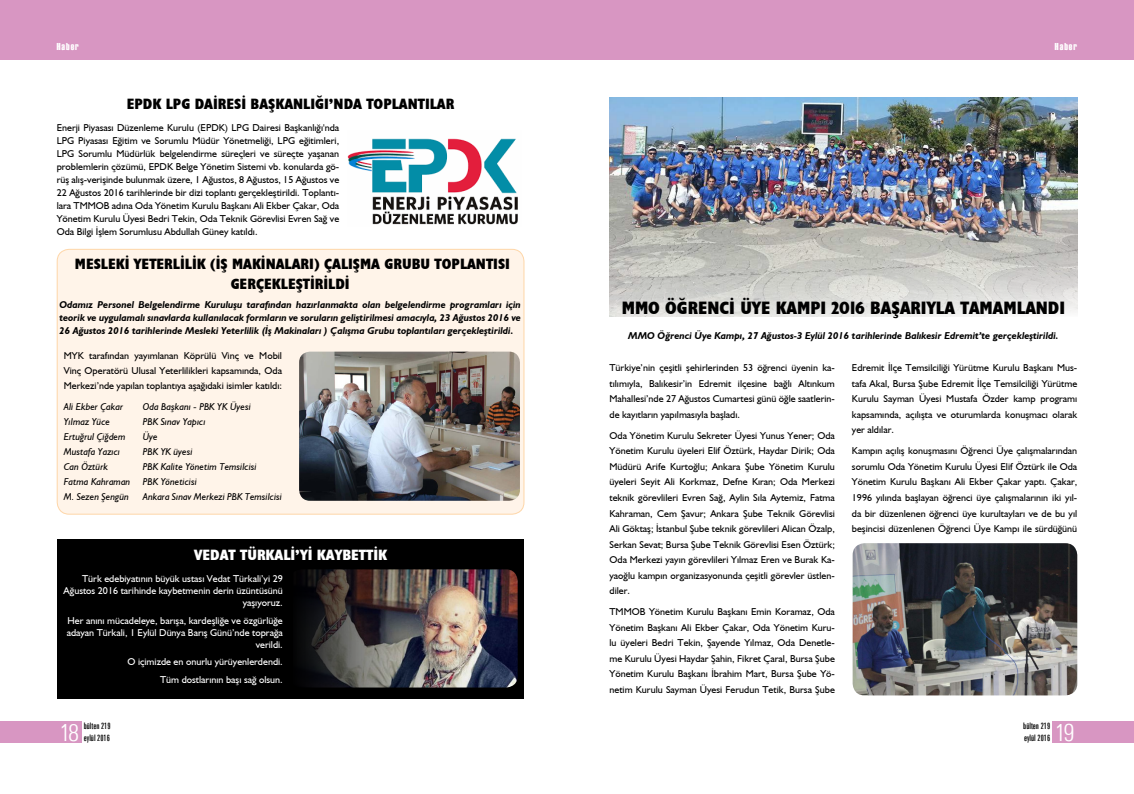
<style>
.page{position:relative;width:1134px;height:794px;background:#fff}
.page>*{position:absolute;margin:0;border:0;box-sizing:border-box;transform-origin:0 0}
.t1{font:300 condensed 24.1px "Zurich BT";color:#fff}
.t2{font:700 condensed 18px "Humanist 521 BT Xtra";color:#000}
.t3{font:700 condensed 15px/20px "Humanist 521 BT Xtra";color:#000;text-align:center}
.t4{font:700 condensed 15px "Humanist 521 BT Xtra";color:#fff}
.t5{font:10px/15.5px "Humanist 521 BT";color:#000;text-align:justify}
.t6{font:italic 700 10px/13px "Humanist 521 BT";color:#000;text-align:justify}
.t7{font:10px/12px "Humanist 521 BT";color:#fff;text-align:right}
.t8{font:italic 10px/15px "Humanist 521 BT";color:#000}
.t9{font:10px "Haettenschweiler";letter-spacing:.1em;color:#fff}
.t10{font:extra-condensed 9px/12px "Zurich BT";color:#000}
</style>
<div class="page">
<div style="left:1052px;top:721px;width:82px;height:22px;background:#d896c2"></div>
<div style="left:0;top:721px;width:82px;height:22px;background:#d896c2"></div>
<div style="left:0;top:0;width:1134px;height:60px;background:#d896c2"></div>
<div style="left:57px;top:539px;width:467px;height:159px;background:#000"></div>
<div style="left:57px;top:249px;width:467px;height:265px;background:#fff4e9;border-radius:12px"></div>
<div style="left:57px;top:249px;width:467px;height:265px;border:1px solid #fed6a8;border-radius:12px"></div>
<img style="left:609px;top:98px;width:468px;height:218px">
<img style="left:348px;top:138px;width:170px;height:87px">
<img style="left:299px;top:351px;width:221px;height:150px">
<img style="left:299px;top:569px;width:219px;height:118px">
<img style="left:853px;top:543px;width:224px;height:152px">
<p class="t9" style="left:57px;top:40px;width:24px">Haber</p>
<p class="t9" style="left:1055px;top:40px;width:24px">Haber</p>
<h3 class="t3" style="left:127px;top:94px;width:329px">EPDK LPG DAİRESİ BAŞKANLIĞI’NDA TOPLANTILAR</h3>
<p class="t5" style="left:57px;top:121px;width:284px;line-height:13px">Enerji Piyasası Düzenleme Kurulu (EPDK) LPG Dairesi Başkanlığı'nda LPG Piyasası Eğitim ve Sorumlu Müdür Yönetmeliği, LPG eğitimleri, LPG Sorumlu Müdürlük belgelendirme süreçleri ve süreçte yaşanan problemlerin çözümü, EPDK Belge Yönetim Sistemi vb. konularda gö&shy;rüş alış-verişinde bulunmak üzere, 1 Ağustos, 8 Ağustos, 15 Ağustos ve 22 Ağustos 2016 tarihlerinde bir dizi toplantı gerçekleştirildi. Toplantı&shy;lara TMMOB adına Oda Yönetim Kurulu Başkanı Ali Ekber Çakar, Oda Yönetim Kurulu Üyesi Bedri Tekin, Oda Teknik Görevlisi Evren Sağ ve Oda Bilgi İşlem Sorumlusu Abdullah Güney katıldı.</p>
<h3 class="t3" style="left:75px;top:254px;width:437px">MESLEKİ YETERLİLİK (İŞ MAKİNALARI) ÇALIŞMA GRUBU TOPLANTISI<br>GERÇEKLEŞTİRİLDİ</h3>
<p class="t6" style="left:60px;top:298px;width:463px">Odamız Personel Belgelendirme Kuruluşu tarafından hazırlanmakta olan belgelendirme programları için teorik ve uygulamalı sınavlarda kullanılacak formların ve soruların geliştirilmesi amacıyla, 23 Ağustos 2016 ve 26 Ağustos 2016 tarihlerinde Mesleki Yeterlilik (İş Makinaları ) Çalışma Grubu toplantıları gerçekleştirildi.</p>
<h2 class="t2" style="left:622px;top:297px;width:445px">MMO ÖĞRENCİ ÜYE KAMPI 2016 BAŞARIYLA TAMAMLANDI</h2>
<p class="t6" style="left:628px;top:328px;width:432px">MMO Öğrenci Üye Kampı, 27 Ağustos-3 Eylül 2016 tarihlerinde Balıkesir Edremit’te gerçekleştirildi.</p>
<p class="t5" style="left:64px;top:348px;width:220px;line-height:15px">MYK tarafından yayımlanan Köprülü Vinç ve Mobil Vinç Operatörü Ulusal Yeterlilikleri kapsamında, Oda Merkezi’nde yapılan toplantıya aşağıdaki isimler katıldı:</p>
<p class="t8" style="left:64px;top:399px;width:61px">Ali Ekber Çakar</p>
<p class="t8" style="left:143px;top:399px;width:110px">Oda Başkanı - PBK YK Üyesi</p>
<p class="t8" style="left:64px;top:414px;width:48px">Yılmaz Yüce</p>
<p class="t8" style="left:143px;top:414px;width:64px">PBK Sınav Yapıcı</p>
<p class="t8" style="left:64px;top:429px;width:63px">Ertuğrul Çiğdem</p>
<p class="t8" style="left:143px;top:429px;width:16px">Üye</p>
<p class="t8" style="left:64px;top:444px;width:58px">Mustafa Yazıcı</p>
<p class="t8" style="left:143px;top:444px;width:51px">PBK YK üyesi</p>
<p class="t8" style="left:64px;top:459px;width:46px">Can Öztürk</p>
<p class="t8" style="left:64px;top:459px;width:195px;text-indent:79px">PBK Kalite Yönetim Temsilcisi<br>Fatma Kahraman PBK Yöneticisi<br>M. Sezen Şengün</p>
<p class="t8" style="left:143px;top:489px;width:141px">Ankara Sınav Merkezi PBK Temsilcisi</p>
<h3 class="t4" style="left:194px;top:545px;width:194px">VEDAT TÜRKALİ’Yİ KAYBETTİK</h3>
<p class="t7" style="left:64px;top:572px;width:221px">Türk edebiyatının büyük ustası Vedat Türkali’yi 29<br>Ağustos 2016 tarihinde kaybetmenin derin üzüntüsünü yaşıyoruz.</p>
<p class="t7" style="left:67px;top:614px;width:218px">Her anını mücadeleye, barışa, kardeşliğe ve özgürlüğe adayan Türkali, 1 Eylül Dünya Barış Günü’nde toprağa verildi.</p>
<p class="t7" style="left:127px;top:652px;width:157px;line-height:17.7px">O içimizde en onurlu yürüyenlerdendi.<br>Tüm dostlarının başı sağ olsun.</p>
<p class="t5" style="left:609px;top:360px;width:227px">Türkiye’nin çeşitli şehirlerinden 53 öğrenci üyenin ka&shy;tılımıyla, Balıkesir’in Edremit ilçesine bağlı Altınkum Mahallesi’nde 27 Ağustos Cumartesi günü öğle saatlerin&shy;de kayıtların yapılmasıyla başladı.</p>
<p class="t5" style="left:609px;top:427px;width:227px">Oda Yönetim Kurulu Sekreter Üyesi Yunus Yener; Oda Yönetim Kurulu üyeleri Elif Öztürk, Haydar Dirik; Oda Müdürü Arife Kurtoğlu; Ankara Şube Yönetim Kurulu üyeleri Seyit Ali Korkmaz, Defne Kıran; Oda Merkezi teknik görevlileri Evren Sağ, Aylin Sıla Aytemiz, Fatma Kahraman, Cem Şavur; Ankara Şube Teknik Görevlisi Ali Göktaş; İstanbul Şube teknik görevlileri Alican Özalp, Serkan Sevat; Bursa Şube Teknik Görevlisi Esen Öztürk; Oda Merkezi yayın görevlileri Yılmaz Eren ve Burak Ka&shy;yaoğlu kampın organizasyonunda çeşitli görevler üstlen&shy;diler.</p>
<p class="t5" style="left:609px;top:604px;width:227px">TMMOB Yönetim Kurulu Başkanı Emin Koramaz, Oda Yönetim Başkanı Ali Ekber Çakar, Oda Yönetim Kuru&shy;lu üyeleri Bedri Tekin, Şayende Yılmaz, Oda Denetle&shy;me Kurulu Üyesi Haydar Şahin, Fikret Çaral, Bursa Şube Yönetim Kurulu Başkanı İbrahim Mart, Bursa Şube Yö&shy;netim Kurulu Sayman Üyesi Ferudun Tetik, Bursa Şube</p>
<p class="t5" style="left:852px;top:360px;width:227px">Edremit İlçe Temsilciliği Yürütme Kurulu Başkanı Mus&shy;tafa Akal, Bursa Şube Edremit İlçe Temsilciliği Yürütme Kurulu Sayman Üyesi Mustafa Özder kamp programı kapsamında, açılışta ve oturumlarda konuşmacı olarak yer aldılar.</p>
<p class="t5" style="left:852px;top:443px;width:227px">Kampın açılış konuşmasını Öğrenci Üye çalışmalarından sorumlu Oda Yönetim Kurulu Üyesi Elif Öztürk ile Oda Yönetim Kurulu Başkanı Ali Ekber Çakar yaptı. Çakar, 1996 yılında başlayan öğrenci üye çalışmalarının iki yıl&shy;da bir düzenlenen öğrenci üye kurultayları ve de bu yıl beşincisi düzenlenen Öğrenci Üye Kampı ile sürdüğünü</p>
<p class="t10" style="left:84px;top:720px;width:28px">bülten 219 eylül 2016</p>
<p class="t10" style="left:1023px;top:720px;width:28px">bülten 219 eylül 2016</p>
<h1 class="t1" style="left:59px;top:718px;width:21px">18</h1>
<h1 class="t1" style="left:1055px;top:718px;width:21px">19</h1>
</div>
